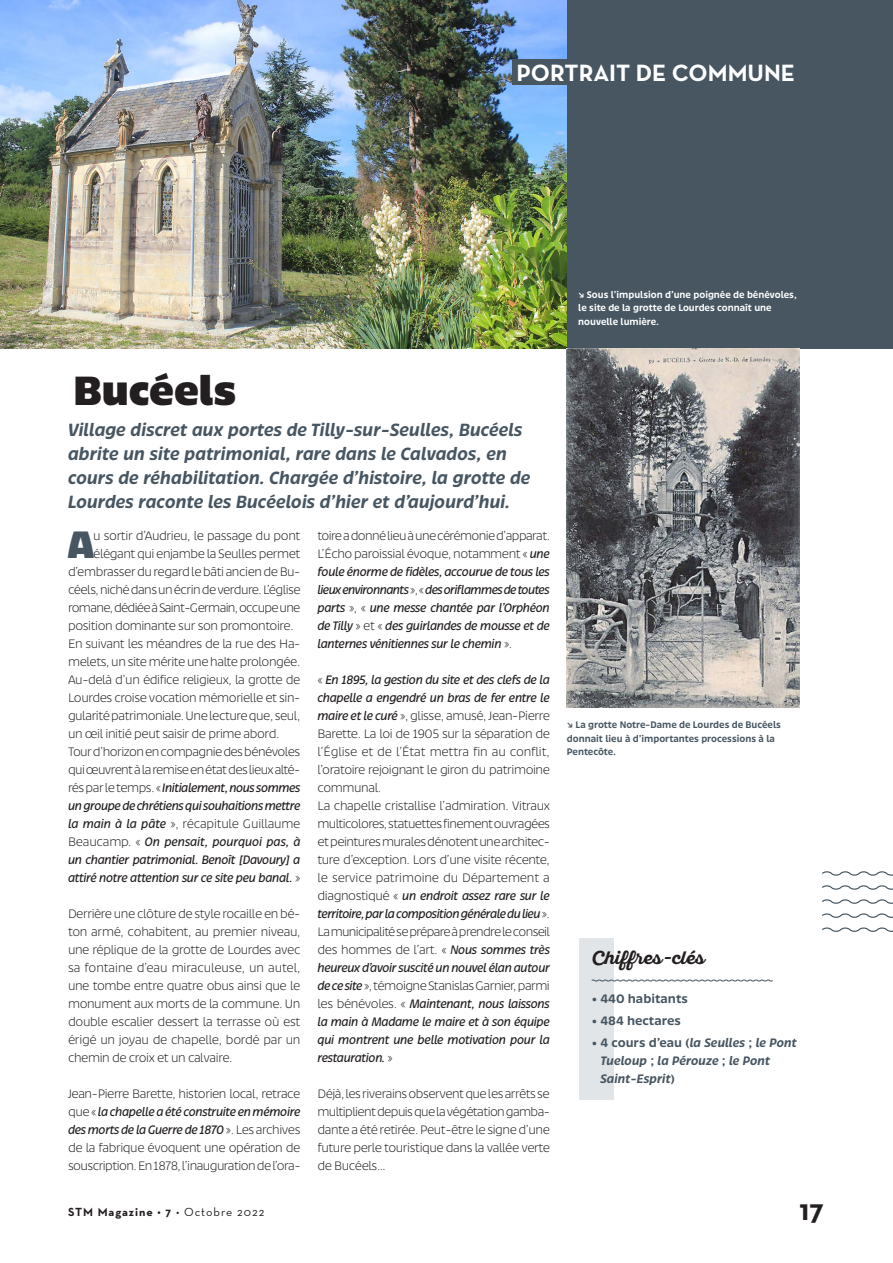
<style>
.page{position:relative;width:893px;height:1263px;background:#fff}
.page>*{position:absolute;margin:0;border:0;box-sizing:border-box;transform-origin:0 0}
.t1{font:900 45px "Bruna";color:#231f20}
.t2{font:900 42px "Bruna";color:#475661}
.t3{font:700 30px "Neutra Text";color:#231f20}
.t4{font:700 24px "Neutra Text";color:#fff}
.t5{font:italic 500 19.5px/24px "Bruna";color:#475661}
.t6{font:18px "Sant Elia Script Regular 5";color:#231f20}
.t7{font:300 13.5px/18px "Bruna";letter-spacing:-.03em;color:#231f20;text-align:justify}
.t8{font:italic 13.5px/18px "Bruna";letter-spacing:-.03em;color:#231f20;text-align:justify}
.t9{font:italic 500 13.5px/18px "Bruna";color:#475661}
.t10{font:300 13.5px "Bruna";letter-spacing:-.05em;color:#231f20}
.t11{font:italic 13.5px "Bruna";letter-spacing:-.01em;color:#231f20}
.t12{font:500 13.5px "Bruna";color:#475661}
.t13{font:700 12px "Neutra Text";letter-spacing:.08em;color:#231f20}
.t14{font:500 10.5px/13.5px "Bruna";color:#fff;scale:.95 1}
.t15{font:500 10.5px/13.5px "Bruna";color:#475661;scale:.95 1}
.s1{font-weight:300;font-style:normal}
.s2{font-weight:400;font-style:italic}
.s3{font-style:normal}
.s4{font-weight:400}
</style>
<div class="page">
<div style="left:0;top:0;width:893px;height:349px;background:#475661"></div>
<div style="left:579px;top:938px;width:35px;height:162px;background:#e2e5e8"></div>
<svg style="left:591px;top:979px;width:182px;height:3px"></svg>
<svg style="left:822px;top:871px;width:71px;height:5px"></svg>
<svg style="left:822px;top:885px;width:71px;height:5px"></svg>
<svg style="left:822px;top:899px;width:71px;height:5px"></svg>
<svg style="left:822px;top:913px;width:71px;height:5px"></svg>
<svg style="left:822px;top:927px;width:71px;height:5px"></svg>
<img style="left:0;top:0;width:567px;height:349px">
<svg style="left:408px;top:71px;width:86px;height:3px"></svg>
<div style="left:512px;top:60px;width:287px;height:25px;background:#475661"></div>
<img style="left:567px;top:349px;width:232px;height:358px">
<h3 class="t4" style="left:516px;top:57px;width:280px">PORTRAIT DE COMMUNE</h3>
<p class="t14" style="left:578px;top:287px;width:232px">↘ Sous l’impulsion d’une poignée de bénévoles, le site de la grotte de Lourdes connaît une nouvelle lumière.</p>
<h1 class="t1" style="left:73px;top:357px;width:164px">Bucéels</h1>
<h3 class="t5" style="left:68px;top:417px;width:464px">Village discret aux portes de Tilly-sur-Seulles, Bucéels abrite un site patrimonial, rare dans le Calvados, en cours de réhabilitation. Chargée d’histoire, la grotte de Lourdes raconte les Bucéelois d’hier et d’aujourd’hui.</h3>
<h2 class="t2" style="left:68px;top:514px;width:28px">A</h2>
<p class="t7" style="left:93px;top:526px;width:209px">u sortir d’Audrieu, le passage du pont</p>
<p class="t7" style="left:93px;top:544px;width:209px">élégant qui enjambe la Seulles permet</p>
<p class="t7" style="left:68px;top:562px;width:234px">d’embrasser du regard le bâti ancien de Bu-</p>
<p class="t7" style="left:68px;top:580px;width:234px">céels, niché dans un écrin de verdure. L’église</p>
<p class="t10" style="left:68px;top:599px;width:234px">romane, dédiée à Saint-Germain, occupe une</p>
<p class="t7" style="left:68px;top:616px;width:227px">position dominante sur son promontoire.</p>
<p class="t7" style="left:68px;top:634px;width:234px">En suivant les méandres de la rue des Ha-</p>
<p class="t7" style="left:68px;top:652px;width:234px">melets, un site mérite une halte prolongée.</p>
<p class="t7" style="left:68px;top:670px;width:234px">Au-delà d’un édifice religieux, la grotte de</p>
<p class="t7" style="left:68px;top:688px;width:234px">Lourdes croise vocation mémorielle et sin-</p>
<p class="t7" style="left:68px;top:706px;width:234px">gularité patrimoniale. Une lecture que, seul,</p>
<p class="t7" style="left:68px;top:724px;width:213px">un œil initié peut saisir de prime abord.</p>
<p class="t7" style="left:68px;top:742px;width:234px">Tour d’horizon en compagnie des bénévoles</p>
<p class="t7" style="left:68px;top:760px;width:234px">qui œuvrent à la remise en état des lieux alté-</p>
<p class="t8" style="left:68px;top:778px;width:234px"><span class="s1">rés par le temps. «</span>Initialement, nous sommes</p>
<p class="t8" style="left:68px;top:796px;width:234px">un groupe de chrétiens qui souhaitions mettre</p>
<p class="t7" style="left:68px;top:814px;width:234px"><span class="s2">la main à la pâte</span> », récapitule Guillaume</p>
<p class="t11" style="left:68px;top:833px;width:234px"><span class="s1">Beaucamp. «</span> On pensait, pourquoi pas, à</p>
<p class="t8" style="left:68px;top:850px;width:234px">un chantier patrimonial. Benoît [Davoury] a</p>
<p class="t8" style="left:68px;top:868px;width:234px">attiré notre attention sur ce site peu banal. <span class="s1">»</span></p>
<p class="t7" style="left:68px;top:904px;width:234px">Derrière une clôture de style rocaille en bé&shy;ton armé, cohabitent, au premier niveau, une réplique de la grotte de Lourdes avec sa fontaine d’eau miraculeuse, un autel, une tombe entre quatre obus ainsi que le monument aux morts de la commune. Un double escalier dessert la terrasse où est érigé un joyau de chapelle, bordé par un chemin de croix et un calvaire.</p>
<p class="t7" style="left:68px;top:1084px;width:234px">Jean-Pierre Barette, historien local, retrace que «<span class="s2">la chapelle a été construite en mémoire des morts de la Guerre de 1870</span> ». Les archives de la fabrique évoquent une opération de souscription. En 1878, l’inauguration de l’ora-</p>
<p class="t8" style="left:317px;top:526px;width:234px"><span class="s1">toire a donné lieu à une cérémonie d’apparat.<br>L’Écho paroissial évoque, notamment «</span> une foule énorme de fidèles, accourue de tous les lieux environnants<span class="s1">», «</span>des oriflammes de toutes parts <span class="s1">», «</span> une messe chantée par l’Orphéon de Tilly <span class="s1">» et «</span> des guirlandes de mousse et de lanternes vénitiennes sur le chemin <span class="s1">».</span></p>
<p class="t7" style="left:317px;top:670px;width:234px;text-align:left">« <span class="s2">En 1895, la gestion du site et des clefs de la chapelle a engendré un bras de fer entre le maire et le curé</span> », glisse, amusé, Jean-Pierre Barette. La loi de 1905 sur la séparation de l’Église et de l’État mettra fin au conflit, l’oratoire rejoignant le giron du patrimoine communal.<br>La chapelle cristallise l’admiration. Vitraux multicolores, statuettes finement ouvragées et peintures murales dénotent une architec&shy;ture d’exception. Lors d’une visite récente, le service patrimoine du Département a diagnostiqué « <span class="s2">un endroit assez rare sur le territoire, par la composition générale du lieu</span>».<br>La municipalité se prépare à prendre le conseil des hommes de l’art. « <span class="s2">Nous sommes très heureux d’avoir suscité un nouvel élan autour de ce site</span>», témoigne Stanislas Garnier, parmi les bénévoles. « <span class="s2">Maintenant, nous laissons la main à Madame le maire et à son équipe qui montrent une belle motivation pour la restauration.</span> »</p>
<p class="t7" style="left:317px;top:1084px;width:234px">Déjà, les riverains observent que les arrêts se multiplient depuis que la végétation gamba&shy;dante a été retirée. Peut-être le signe d’une future perle touristique dans la vallée verte de Bucéels…</p>
<p class="t15" style="left:567px;top:717px;width:227px">↘ La grotte Notre-Dame de Lourdes de Bucéels donnait lieu à d’importantes processions à la<br>Pentecôte.</p>
<h3 class="t6" style="left:592px;top:947px;width:114px">Chiffres-clés</h3>
<p class="t12" style="left:592px;top:989px;width:98px">• 440 habitants</p>
<p class="t12" style="left:592px;top:1011px;width:91px">• 484 hectares</p>
<p class="t9" style="left:600px;top:1033px;width:198px;text-indent:-9px"><span class="s3">• 4 cours d’eau (</span>la Seulles <span class="s3">;</span> le Pont<br>Tueloup <span class="s3">;</span> la Pérouze <span class="s3">;</span> le Pont<br>Saint-Esprit<span class="s3">)</span></p>
<p class="t13" style="left:68px;top:1204px;width:198px">STM Magazine • 7 <span class="s4">• Octobre 2022</span></p>
<h3 class="t3" style="left:799px;top:1191px;width:26px">17</h3>
</div>
